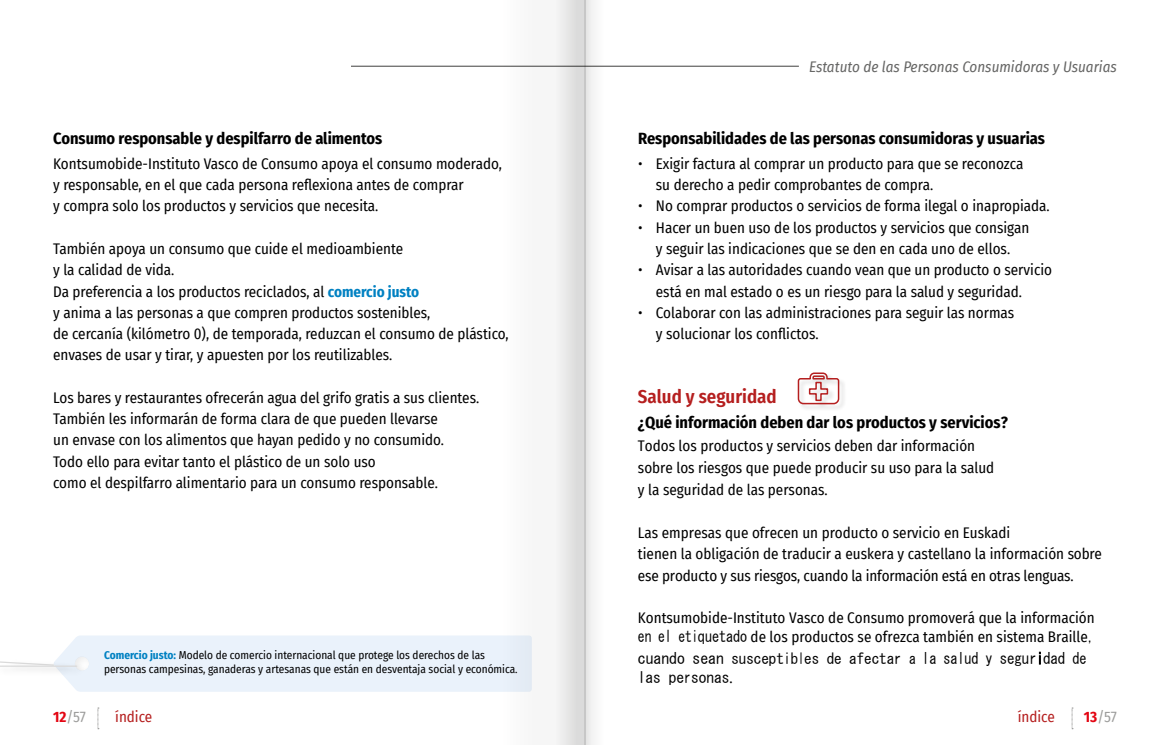
<style>
.page{position:relative;width:1170px;height:745px;background:#fff}
.page>*{position:absolute;margin:0;border:0;box-sizing:border-box;transform-origin:0 0}
.t1{font:600 18.75px "Fira Sans Condensed";color:#b51f1f}
.t2{font:700 16.25px "Fira Sans Condensed";color:#000}
.t3{font:15.62px "MS Gothic";color:#000}
.t4{font:15.38px "MS Gothic";color:#000}
.t5{font:15px/21.2px "Fira Sans Condensed";color:#000}
.t6{font:italic 15px "Fira Sans Condensed";color:#666665}
.t7{font:15px "Fira Sans Condensed";color:#b51f1f}
.t8{font:15px "Fira Sans Condensed";color:#9d9d9c}
.t9{font:11.25px/13.5px "Fira Sans Condensed";color:#000}
.s1{font-weight:700;color:#0081c2}
.s2{font-family:"MS Gothic";font-size:15.88px}
.s3{font-family:"MS Gothic";font-size:15.62px}
.s4{font-family:"MS Gothic"}
.s5{font-size:15px}
.s6{font-family:"Fira Sans Condensed";font-size:15px}
.s7{font-weight:700;color:#e30613}
</style>
<div class="page">
<div style="left:584px;top:0;width:46px;height:744px;background:linear-gradient(to right,#efefef,#fff)"></div>
<div style="left:472px;top:0;width:113px;height:744px;background:linear-gradient(to right,#fff,#e4e4e4)"></div>
<hr style="left:351px;top:66px;width:447px;height:1px;background:#666665">
<svg style="left:98px;top:707px;width:1px;height:22px"></svg>
<svg style="left:1071px;top:707px;width:1px;height:22px"></svg>
<svg style="left:0;top:635px;width:531px;height:56px;background:#ecf3fb"></svg>
<div style="left:64px;top:648px;width:38px;height:24px;background:#eaf2fb"></div>
<div style="left:0;top:662px;width:87px;height:14px;background:#000;opacity:.17"></div>
<hr style="left:0;top:665px;width:77px;height:1px;background:#dadada">
<div style="left:797px;top:372px;width:49px;height:39px;background:#f4f4f4"></div>
<svg style="left:797px;top:372px;width:43px;height:33px"></svg>
<p class="t2" style="left:53px;top:128px;width:330px">Consumo responsable y despilfarro de alimentos</p>
<p class="t5" style="left:53px;top:153px;width:450px">Kontsumobide-Instituto Vasco de Consumo apoya el consumo moderado, y responsable, en el que cada persona re昀氀exiona antes de comprar<br>y compra solo los productos y servicios que necesita ⸀</p>
<p class="t5" style="left:53px;top:238px;width:457px">También apoya un consumo que cuide el medioambiente<br>y la calidad de vida ⸀<br>Da preferencia a los productos reciclados, al <span class="s1">comercio justo<br></span>y anima a las personas a que compren productos sostenibles,<br>de cercanía (kilómetro 0), de temporada, reduzcan el consumo de plástico, envases de usar y tirar, y apuesten por los reutilizables ⸀</p>
<p class="t5" style="left:53px;top:387px;width:427px">Los bares y restaurantes ofrecerán agua del grifo gratis a sus clientes ⸀ También les informarán de forma clara de que pueden llevarse<br>un envase con los alimentos que hayan pedido y no consumido ⸀<br>Todo ello para evitar tanto el plástico de un solo uso<br>como el despilfarro alimentario para un consumo responsable ⸀</p>
<p class="t9" style="left:104px;top:648px;width:415px"><span class="s1">Comercio justo:</span> Modelo de comercio internacional que protege los derechos de las personas campesinas, ganaderas y artesanas que están en desventaja social y económica ⸀</p>
<p class="t6" style="left:809px;top:60px;width:309px">Estatuto de las Personas Consumidoras y Usuarias</p>
<p class="t2" style="left:638px;top:128px;width:408px">Responsabilidades de las personas consumidoras y usuarias</p>
<p class="t5" style="left:656px;top:153px;width:369px;text-indent:-18px">• Exigir factura al comprar un producto para que se reconozca su derecho a pedir comprobantes de compra ⸀</p>
<p class="t5" style="left:638px;top:196px;width:413px">• No comprar productos o servicios de forma ilegal o inapropiada ⸀</p>
<p class="t5" style="left:638px;top:217px;width:392px;text-align:center">• Hacer un buen uso de los productos y servicios que consigan y seguir las indicaciones que se den en cada uno de ellos ⸀</p>
<p class="t5" style="left:656px;top:260px;width:397px;text-indent:-18px">• Avisar a las autoridades cuando vean que un producto o servicio está en mal estado o es un riesgo para la salud y seguridad ⸀</p>
<p class="t5" style="left:656px;top:302px;width:360px;text-indent:-18px">• Colaborar con las administraciones para seguir las normas y solucionar los con昀氀ictos.</p>
<p class="t1" style="left:638px;top:385px;width:140px">Salud y seguridad</p>
<p class="t2" style="left:638px;top:412px;width:371px">¿Qué información deben dar los productos y servicios?</p>
<p class="t5" style="left:638px;top:435px;width:358px;line-height:22.2px">Todos los productos y servicios deben dar información sobre los riesgos que puede producir su uso para la salud y la seguridad de las personas ⸀</p>
<p class="t5" style="left:638px;top:522px;width:465px">Las empresas que ofrecen un producto o servicio en Euskadi<br>tienen la obligación de traducir a euskera y castellano la información sobre ese producto y sus riesgos, cuando la información está en otras lenguas ⸀</p>
<p class="t5" style="left:638px;top:608px;width:459px;line-height:19.5px">Kontsumobide-Instituto Vasco de Consumo promoverá que la información <span class="s2">en el</span> <span class="s3">etiquetado</span> de los productos se ofrezca también en sistema Braille<span class="s4">,</span></p>
<p class="t3" style="left:638px;top:650px;width:450px">cuando sean <span class="s5">susceptibles de afectar a</span> la salud y seguridad de</p>
<p class="t4" style="left:638px;top:669px;width:96px">las personas <span class="s6">⸀</span></p>
<p class="t8" style="left:53px;top:708px;width:34px"><span class="s7">12</span>/57</p>
<p class="t7" style="left:115px;top:708px;width:39px">índice</p>
<p class="t7" style="left:1017px;top:708px;width:39px">índice</p>
<p class="t8" style="left:1083px;top:708px;width:34px"><span class="s7">13</span>/57</p>
</div>
